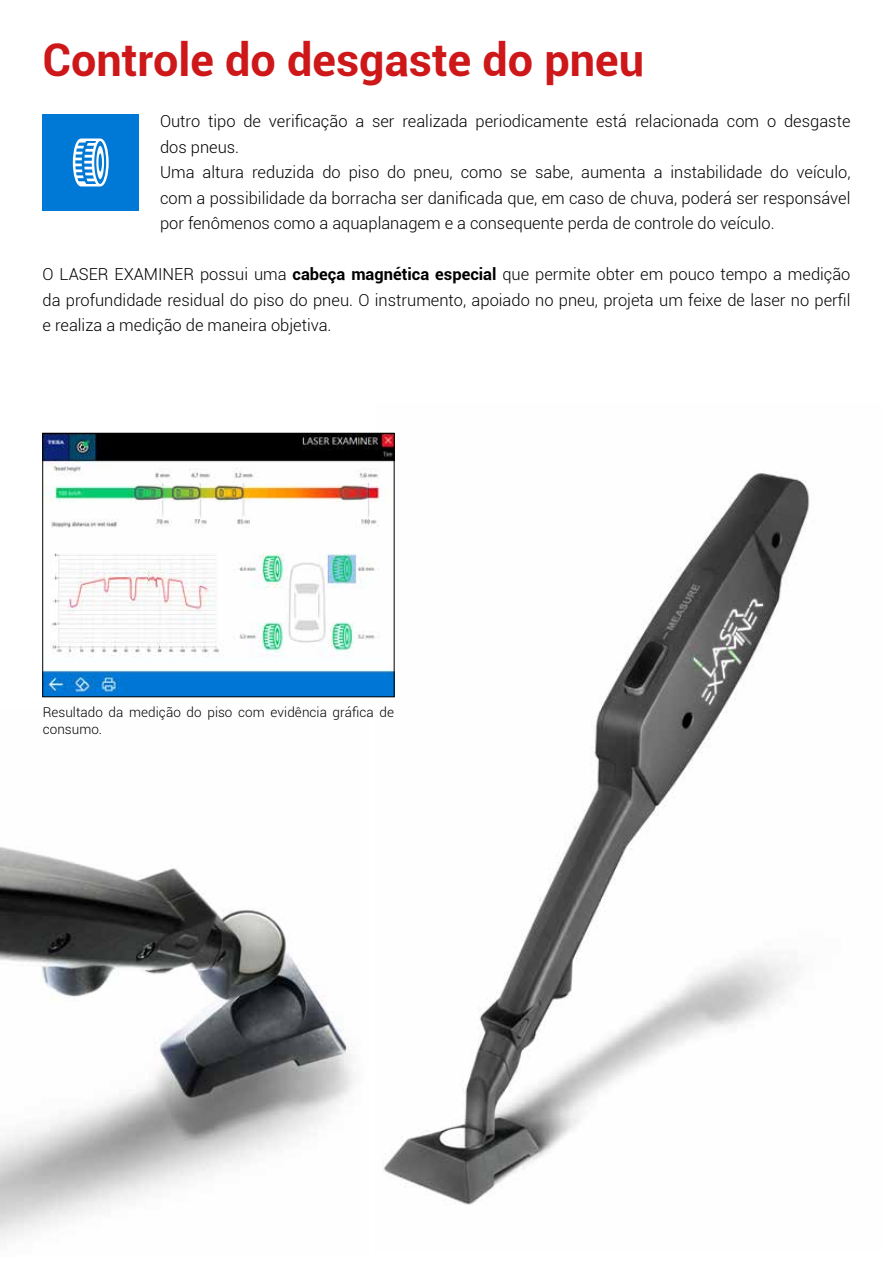
<style>
.page{position:relative;width:893px;height:1263px;background:#fff}
.page>*{position:absolute;margin:0;border:0;box-sizing:border-box;transform-origin:0 0}
.t1{font:700 45px "Roboto";color:#cd1719}
.t2{font:300 16.5px/25.5px "Roboto";color:#000}
.t3{font:300 13.5px/16.2px "Roboto";letter-spacing:.005em;color:#000}
.s1{font-weight:700}
</style>
<div class="page">
<img style="left:376px;top:432px;width:434px;height:773px">
<img style="left:0;top:846px;width:353px;height:394px">
<div style="left:43px;top:114px;width:96px;height:96px;background:#0078d6"></div>
<svg style="left:73px;top:138px;width:36px;height:48px"></svg>
<img style="left:45px;top:435px;width:347px;height:260px">
<div style="left:43px;top:433px;width:351px;height:264px;border:1px solid #000"></div>
<h1 class="t1" style="left:43px;top:29px;width:603px">Controle do desgaste do pneu</h1>
<p class="t2" style="left:160px;top:108px;width:692px">Outro tipo de verificação a ser realizada periodicamente está relacionada com o desgaste dos pneus.<br>Uma altura reduzida do piso do pneu, como se sabe, aumenta a instabilidade do veículo, com a possibilidade da borracha ser danificada que, em caso de chuva, poderá ser responsável por fenômenos como a aquaplanagem e a consequente perda de controle do veículo.</p>
<p class="t2" style="left:43px;top:261px;width:809px;text-align:justify">O LASER EXAMINER possui uma <span class="s1">cabeça magnética especial</span> que permite obter em pouco tempo a medição da profundidade residual do piso do pneu. O instrumento, apoiado no pneu, projeta um feixe de laser no perfil e realiza a medição de maneira objetiva.</p>
<p class="t3" style="left:43px;top:704px;width:353px">Resultado da medição do piso com evidência gráfica de consumo.</p>
</div>
